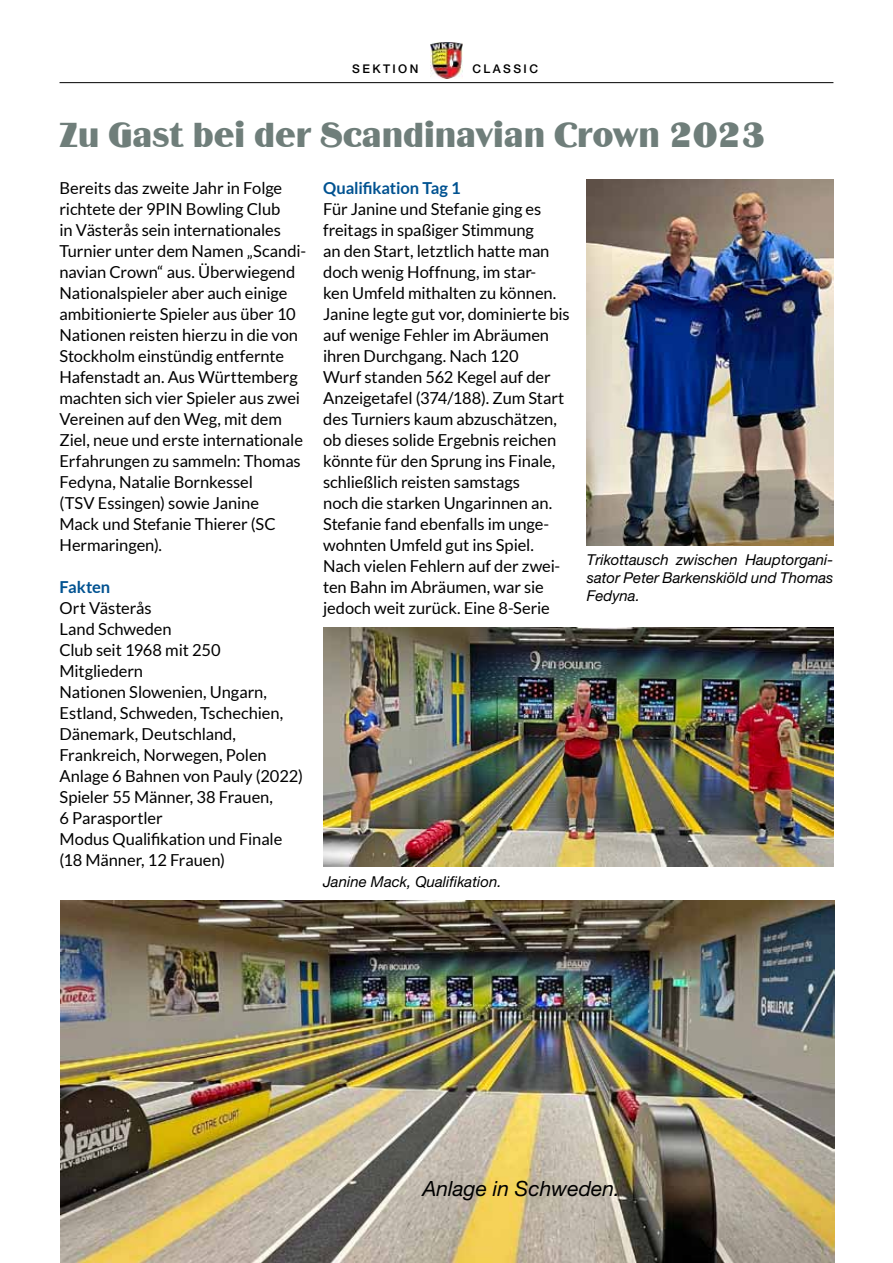
<style>
.page{position:relative;width:893px;height:1263px;background:#fff}
.page>*{position:absolute;margin:0;border:0;box-sizing:border-box;transform-origin:0 0}
.t1{font:36px "Binner D";color:#6f7e7a}
.t2{font:italic 21px "Helvetica Neue LT Pro";color:#000}
.t3{font:16.5px/21px "Lato";letter-spacing:-.005em;color:#000}
.t4{font:700 16.5px "Lato";letter-spacing:-.005em;color:#005291}
.t5{font:italic 15px/18px "Helvetica Neue LT Pro";color:#000;text-align:justify}
.t6{font:500 12px "Helvetica Neue LT Pro";letter-spacing:.2em;color:#000}
</style>
<div class="page">
<hr style="left:60px;top:82px;width:773px;height:1px;background:#000">
<img style="left:431px;top:43px;width:31px;height:36px">
<img style="left:61px;top:901px;width:774px;height:362px">
<img style="left:587px;top:179px;width:246px;height:366px">
<img style="left:323px;top:628px;width:510px;height:238px">
<p class="t6" style="left:352px;top:62px;width:68px">SEKTION</p>
<p class="t6" style="left:472px;top:62px;width:67px">CLASSIC</p>
<h1 class="t1" style="left:60px;top:115px;width:708px">Zu Gast bei der Scandinavian Crown 2023</h1>
<p class="t3" style="left:60px;top:177px;width:248px">Bereits das zweite Jahr in Folge richtete der 9PIN Bowling Club<br>in Västerås sein internationales<br>Turnier unter dem Namen „Scandi&shy;navian Crown“ aus. Überwiegend<br>Nationalspieler aber auch einige ambitionierte Spieler aus über 10<br>Nationen reisten hierzu in die von<br>Stockholm einstündig entfernte<br>Hafenstadt an. Aus Württemberg machten sich vier Spieler aus zwei<br>Vereinen auf den Weg, mit dem<br>Ziel, neue und erste internationale<br>Erfahrungen zu sammeln: Thomas<br>Fedyna, Natalie Bornkessel<br>(TSV Essingen) sowie Janine<br>Mack und Stefanie Thierer (SC<br>Hermaringen).</p>
<p class="t4" style="left:60px;top:578px;width:52px">Fakten</p>
<p class="t3" style="left:60px;top:598px;width:245px">Ort Västerås<br>Land Schweden<br>Club seit 1968 mit 250<br>Mitgliedern<br>Nationen Slowenien, Ungarn,<br>Estland, Schweden, Tschechien,<br>Dänemark, Deutschland,<br>Frankreich, Norwegen, Polen<br>Anlage 6 Bahnen von Pauly (2022)<br>Spieler 55 Männer, 38 Frauen,<br>6 Parasportler<br>Modus Qualifikation und Finale (18 Männer, 12 Frauen)</p>
<p class="t4" style="left:323px;top:179px;width:139px">Qualifikation Tag 1</p>
<p class="t3" style="left:323px;top:199px;width:248px">Für Janine und Stefanie ging es freitags in spaßiger Stimmung<br>an den Start, letztlich hatte man doch wenig Hoffnung, im star-<br>ken Umfeld mithalten zu können.<br>Janine legte gut vor, dominierte bis auf wenige Fehler im Abräumen ihren Durchgang. Nach 120<br>Wurf standen 562 Kegel auf der<br>Anzeigetafel (374/188). Zum Start des Turniers kaum abzuschätzen, ob dieses solide Ergebnis reichen könnte für den Sprung ins Finale, schließlich reisten samstags<br>noch die starken Ungarinnen an.<br>Stefanie fand ebenfalls im unge&shy;wohnten Umfeld gut ins Spiel.<br>Nach vielen Fehlern auf der zwei&shy;ten Bahn im Abräumen, war sie jedoch weit zurück. Eine 8-Serie</p>
<p class="t5" style="left:323px;top:872px;width:180px">Janine Mack, Qualifikation.</p>
<p class="t5" style="left:587px;top:550px;width:248px">Trikottausch zwischen Hauptorgani&shy;sator Peter Barkenskiöld und Thomas Fedyna.</p>
<p class="t2" style="left:422px;top:1176px;width:199px">Anlage in Schweden.</p>
</div>
